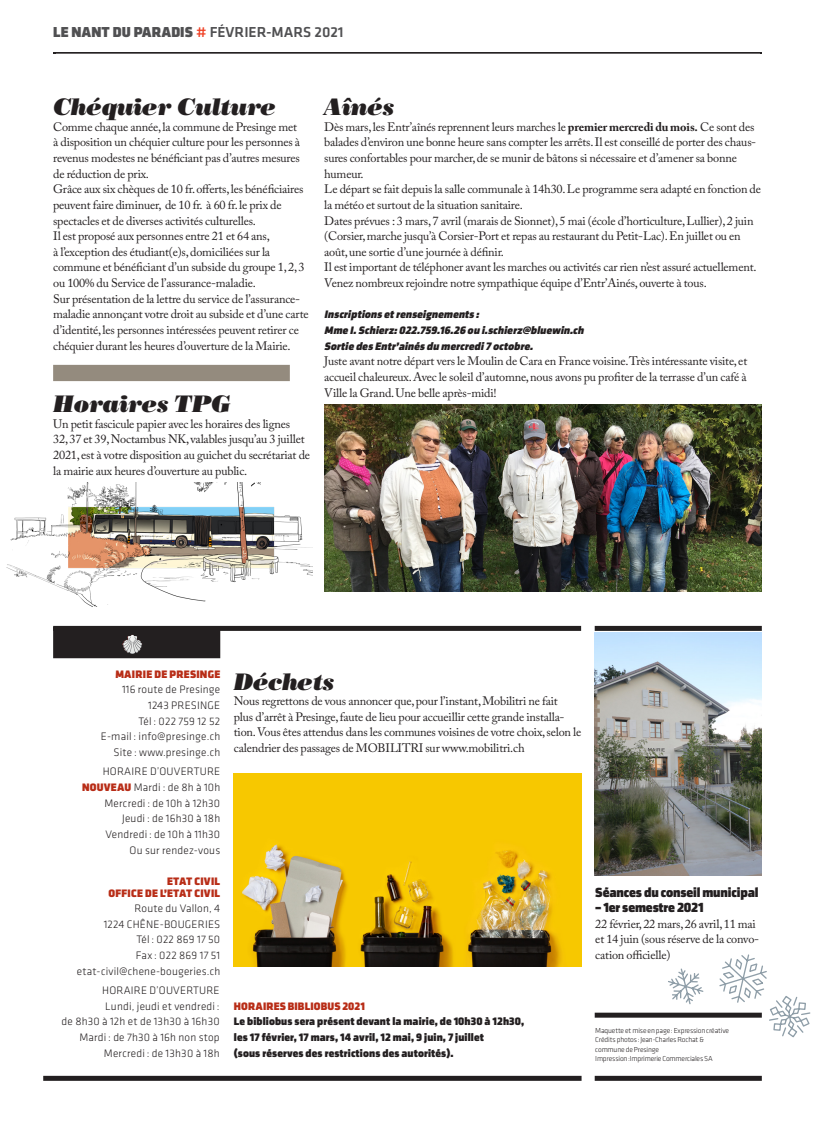
<style>
.page{position:relative;width:815px;height:1134px;background:#fff}
.page>*{position:absolute;margin:0;border:0;box-sizing:border-box;transform-origin:0 0}
.texte_breves{font:italic 23.75px "Bodoni Poster";letter-spacing:-.025em;color:#231f20}
.t1{font:500 15px "Klavika";color:#505052}
.Style_de_paragraphe{font:900 13.75px "Klavika Display";letter-spacing:-.01em;color:#231f20}
.texte_breves-2{font:12.25px/15.6px "Adobe Caslon Pro";letter-spacing:-.015em;color:#231f20}
.Style_de_paragraphe-2{font:300 11.25px "Klavika";letter-spacing:.02em;color:#231f20}
.Style_de_paragraphe-3{font:900 11.25px/15.6px "Klavika Display";letter-spacing:.01em;color:#231f20}
.Légendes{font:italic 900 11.25px/15.6px "Klavika Display";color:#231f20}
.Style_de_paragraphe-4{font:900 11.25px/11.8px "Klavika Display";letter-spacing:.02em;color:#b82d17;text-align:right}
.texte_1{font:300 7.5px/9.1px "Klavika";letter-spacing:-.02em;color:#231f20}
.s1{font-family:"Klavika Display";font-weight:900}
.s2{color:#ef3e22}
.s3{font-weight:700}
.s4{font-family:"Klavika Display";font-weight:900;color:#b82d17}
</style>
<div class="page">
<hr style="left:54px;top:52px;width:707px;height:1px;background:#231f20">
<img style="left:6px;top:483px;width:307px;height:176px">
<hr style="left:55px;top:53px;width:706px;height:1px;background:#231f20">
<div style="left:595px;top:626px;width:167px;height:5px;background:#231f20"></div>
<div style="left:53px;top:626px;width:528px;height:5px;background:#231f20"></div>
<div style="left:595px;top:1076px;width:167px;height:5px;background:#231f20"></div>
<div style="left:595px;top:1013px;width:167px;height:5px;background:#231f20"></div>
<div style="left:43px;top:1076px;width:539px;height:5px;background:#231f20"></div>
<div style="left:53px;top:627px;width:167px;height:31px;background:#231f20"></div>
<img style="left:122px;top:635px;width:20px;height:19px">
<img style="left:595px;top:632px;width:167px;height:243px">
<div style="left:53px;top:365px;width:237px;height:16px;background:#948b7e"></div>
<img style="left:324px;top:404px;width:438px;height:188px">
<img style="left:234px;top:773px;width:347px;height:194px">
<svg style="left:668px;top:968px;width:36px;height:37px"></svg>
<svg style="left:718px;top:954px;width:93px;height:84px"></svg>
<p class="t1" style="left:53px;top:22px;width:292px"><span class="s1">LE NANT DU PARADIS</span> <span class="s2">#</span> FÉVRIER-MARS 2021</p>
<p class="texte_breves" style="left:53px;top:93px;width:225px">Chéquier Culture</p>
<p class="texte_breves-2" style="left:53px;top:119px;width:249px">Comme chaque année, la commune de Presinge met à disposition un chéquier culture pour les personnes à revenus modestes ne bénéficiant pas d’autres mesures de réduction de prix.</p>
<p class="texte_breves-2" style="left:53px;top:181px;width:252px">Grâce aux six chèques de 10 fr. offerts, les bénéficiaires peuvent faire diminuer, de 10 fr. à 60 fr. le prix de spectacles et de diverses activités culturelles.</p>
<p class="texte_breves-2" style="left:53px;top:228px;width:253px">Il est proposé aux personnes entre 21 et 64 ans,<br>à l’exception des étudiant(e)s, domiciliées sur la commune et bénéficiant d’un subside du groupe 1, 2, 3 ou 100% du Service de l’assurance-maladie.</p>
<p class="texte_breves-2" style="left:53px;top:291px;width:257px">Sur présentation de la lettre du service de l’assurance&shy;maladie annonçant votre droit au subside et d’une carte d’identité, les personnes intéressées peuvent retirer ce chéquier durant les heures d’ouverture de la Mairie.</p>
<p class="texte_breves" style="left:53px;top:390px;width:180px">Horaires TPG</p>
<p class="texte_breves-2" style="left:53px;top:416px;width:258px">Un petit fascicule papier avec les horaires des lignes<br>32, 37 et 39, Noctambus NK, valables jusqu’au 3 juillet 2021, est à votre disposition au guichet du secrétariat de la mairie aux heures d’ouverture au public.</p>
<p class="texte_breves" style="left:324px;top:93px;width:72px">Aînés</p>
<p class="texte_breves-2" style="left:324px;top:119px;width:433px">Dès mars, les Entr’aînés reprennent leurs marches le <span class="s3">premier mercredi du mois.</span> Ce sont des balades d’environ une bonne heure sans compter les arrêts. Il est conseillé de porter des chaus&shy;sures confortables pour marcher, de se munir de bâtons si nécessaire et d’amener sa bonne humeur.</p>
<p class="texte_breves-2" style="left:324px;top:181px;width:438px">Le départ se fait depuis la salle communale à 14h30. Le programme sera adapté en fonction de la météo et surtout de la situation sanitaire.</p>
<p class="texte_breves-2" style="left:324px;top:213px;width:431px">Dates prévues : 3 mars, 7 avril (marais de Sionnet), 5 mai (école d’horticulture, Lullier), 2 juin (Corsier, marche jusqu’à Corsier-Port et repas au restaurant du Petit-Lac). En juillet ou en août, une sortie d’une journée à définir.</p>
<p class="texte_breves-2" style="left:324px;top:259px;width:434px">Il est important de téléphoner avant les marches ou activités car rien n’est assuré actuellement.</p>
<p class="texte_breves-2" style="left:324px;top:275px;width:384px">Venez nombreux rejoindre notre sympathique équipe d’Entr’Ainés, ouverte à tous.</p>
<p class="Légendes" style="left:324px;top:307px;width:264px">Inscriptions etrenseignements :<br>Mme I.Schierz:022.759.16.26 ou i.schierz@bluewin.ch</p>
<p class="Légendes" style="left:324px;top:338px;width:213px">Sortie des Entr’ainés du mercredi7 octobre.</p>
<p class="texte_breves-2" style="left:324px;top:353px;width:425px;text-align:justify">Juste avant notre départ vers le Moulin de Cara en France voisine. Très intéressante visite, et accueil chaleureux. Avec le soleil d’automne, nous avons pu profiter de la terrasse d’un café à Ville la Grand. Une belle après-midi!</p>
<p class="Style_de_paragraphe-4" style="left:115px;top:668px;width:106px">MAIRIE DE PRESINGE</p>
<p class="Style_de_paragraphe-2" style="left:122px;top:683px;width:100px">116 route de Presinge</p>
<p class="Style_de_paragraphe-2" style="left:148px;top:698px;width:74px">1243 PRESINGE</p>
<p class="Style_de_paragraphe-2" style="left:138px;top:714px;width:83px">Tél : 022 759 12 52</p>
<p class="Style_de_paragraphe-2" style="left:101px;top:730px;width:121px">E-mail : info@presinge.ch</p>
<p class="Style_de_paragraphe-2" style="left:113px;top:745px;width:108px">Site : www.presinge.ch</p>
<p class="Style_de_paragraphe-2" style="left:103px;top:765px;width:119px">HORAIRE D’OUVERTURE</p>
<p class="Style_de_paragraphe-2" style="left:82px;top:780px;width:140px"><span class="s4">NOUVEAU</span> Mardi : de 8h à 10h</p>
<p class="Style_de_paragraphe-2" style="left:104px;top:796px;width:117px">Mercredi : de 10h à 12h30</p>
<p class="Style_de_paragraphe-2" style="left:122px;top:812px;width:100px">Jeudi : de 16h30 à 18h</p>
<p class="Style_de_paragraphe-2" style="left:105px;top:827px;width:116px">Vendredi : de 10h à 11h30</p>
<p class="Style_de_paragraphe-2" style="left:130px;top:843px;width:92px">Ou sur rendez-vous</p>
<p class="Style_de_paragraphe-4" style="left:109px;top:876px;width:113px">ETAT CIVIL<br>OFFICE DE L’ETAT CIVIL</p>
<p class="Style_de_paragraphe-2" style="left:134px;top:902px;width:87px">Route du Vallon, 4</p>
<p class="Style_de_paragraphe-2" style="left:104px;top:917px;width:118px">1224 CHÊNE-BOUGERIES</p>
<p class="Style_de_paragraphe-2" style="left:136px;top:933px;width:85px">Tél : 022 869 17 50</p>
<p class="Style_de_paragraphe-2" style="left:136px;top:948px;width:86px">Fax : 022 869 17 51</p>
<p class="Style_de_paragraphe-2" style="left:77px;top:964px;width:145px">etat-civil@chene-bougeries.ch</p>
<p class="Style_de_paragraphe-2" style="left:102px;top:984px;width:119px">HORAIRE D’OUVERTURE</p>
<p class="Style_de_paragraphe-2" style="left:105px;top:999px;width:116px">Lundi, jeudi et vendredi :</p>
<p class="Style_de_paragraphe-2" style="left:62px;top:1015px;width:160px">de 8h30 à 12h et de 13h30 à 16h30</p>
<p class="Style_de_paragraphe-2" style="left:79px;top:1030px;width:142px">Mardi : de 7h30 à 16h non stop</p>
<p class="Style_de_paragraphe-2" style="left:104px;top:1046px;width:117px">Mercredi : de 13h30 à 18h</p>
<p class="texte_breves" style="left:234px;top:667px;width:102px">Déchets</p>
<p class="texte_breves-2" style="left:234px;top:693px;width:349px">Nous regrettons de vous annoncer que, pour l’instant, Mobilitri ne fait<br>plus d’arrêt à Presinge, faute de lieu pour accueillir cette grande installa&shy;tion. Vous êtes attendus dans les communes voisines de votre choix, selon le calendrier des passages de MOBILITRI sur www.mobilitri.ch</p>
<p class="Style_de_paragraphe" style="left:595px;top:884px;width:165px">Séances du conseil municipal</p>
<p class="Style_de_paragraphe" style="left:595px;top:899px;width:110px">– 1er semestre 2021</p>
<p class="texte_breves-2" style="left:595px;top:916px;width:165px">22 février, 22 mars, 26 avril, 11 mai et 14 juin (sous réserve de la convo&shy;cation officielle)</p>
<p class="Style_de_paragraphe-4" style="left:234px;top:1001px;width:133px">HORAIRES BIBLIOBUS 2021</p>
<p class="Style_de_paragraphe-3" style="left:234px;top:1014px;width:292px">Le bibliobus sera présent devant la mairie, de 10h30 à 12h30, les 17 février, 17 mars, 14 avril, 12 mai, 9 juin, 7 juillet<br>(sous réserves des restrictions des autorités).</p>
<p class="texte_1" style="left:595px;top:1026px;width:135px">Maquette et mise en page: Expression créative</p>
<p class="texte_1" style="left:595px;top:1035px;width:110px">Crédits photos: Jean-Charles Rochat &amp; commune de Presinge</p>
<p class="texte_1" style="left:595px;top:1053px;width:119px">Impression:Imprimerie Commerciales SA</p>
</div>
